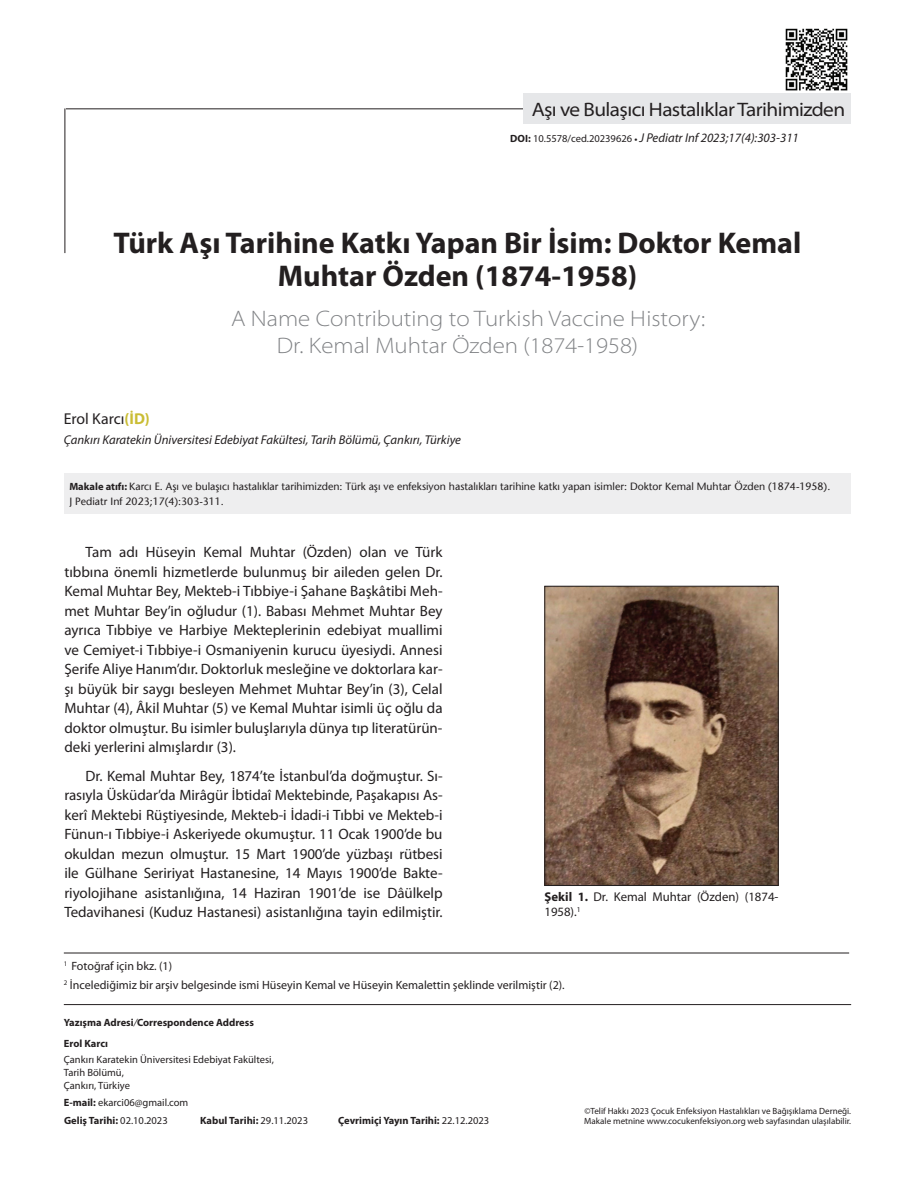
<style>
.page{position:relative;width:915px;height:1191px;background:#fff}
.page>*{position:absolute;margin:0;border:0;box-sizing:border-box;transform-origin:0 0}
.t1{font:700 30px/33px "Myriad Pro";color:#231f20;text-align:center}
.t2{font:300 semi-expanded 22.5px/27px "Myriad Pro";color:#808285}
.t3{font:semi-expanded 19.5px "Myriad Pro";letter-spacing:-.03em;color:#231f20}
.t4{font:15.75px "Myriad Pro";color:#231f20}
.t5{font:15px/19.5px "Myriad Pro";letter-spacing:-.005em;color:#231f20;text-align:justify}
.t6{font:italic 12.75px "Myriad Pro";color:#231f20}
.t7{font:12.75px/15.3px "Myriad Pro";color:#231f20}
.t8{font:12px/18.6px "Myriad Pro";color:#231f20}
.t9{font:500 10.5px/15.8px "Stone Sans Std";color:#231f20}
.t10{font:10.5px/12.6px "Myriad Pro";color:#231f20}
.t11{font:700 10.5px/21.1px "Myriad Pro";color:#231f20}
.t12{font:9px "Myriad Pro";color:#231f20}
.s1{font-weight:700;font-style:normal;font-size:10.5px}
.s2{font-style:normal;font-size:10.5px}
.s3{font-weight:700;font-style:normal;font-size:9px}
.s4{font-weight:700;color:#cabd34}
.s5{font-family:"Myriad Pro";font-weight:700}
.s6{font-weight:700}
.s7{font-weight:400;font-style:italic}
.s8{font-weight:400}
</style>
<div class="page">
<img style="left:785px;top:28px;width:63px;height:63px">
<hr style="left:64px;top:108px;width:1px;height:145px;background:#231f20">
<hr style="left:66px;top:108px;width:754px;height:1px;background:#231f20">
<div style="left:523px;top:94px;width:327px;height:30px;background:#e6e7e9"></div>
<hr style="left:64px;top:1004px;width:786px;height:1px;background:#231f20">
<div style="left:65px;top:473px;width:785px;height:40px;background:#eeeeef"></div>
<hr style="left:64px;top:952px;width:784px;height:1px;background:#231f20">
<img style="left:546px;top:588px;width:230px;height:295px">
<div style="left:544px;top:586px;width:234px;height:299px;border:1px solid #231f20"></div>
<h3 class="t3" style="left:531px;top:99px;width:315px">Aşı ve Bulaşıcı Hastalıklar Tarihimizden</h3>
<p class="t6" style="left:510px;top:131px;width:290px"><span class="s1">DOI:</span> <span class="s2">10.5578/ced.20239626</span> <span class="s3">•</span> J Pediatr Inf 2023;17(4):303-311</p>
<h1 class="t1" style="left:113px;top:226px;width:689px">Türk Aşı Tarihine Katkı Yapan Bir İsim: Doktor Kemal<br>Muhtar Özden (1874-1958)</h1>
<h2 class="t2" style="left:277px;top:305px;width:429px;text-indent:-46px">A Name Contributing to Turkish Vaccine History:<br>Dr. Kemal Muhtar Özden (1874-1958)</h2>
<p class="t4" style="left:64px;top:410px;width:87px">Erol Karcı<span class="s4">(İD)</span></p>
<p class="t6" style="left:64px;top:432px;width:398px">Çankırı Karatekin Üniversitesi Edebiyat Fakültesi, Tarih Bölümü, Çankırı, Türkiye</p>
<p class="t9" style="left:69px;top:478px;width:762px"><span class="s5">Makale atıfı:</span> Karcı E. Aşı ve bulaşıcı hastalıklar tarihimizden: Türk aşı ve enfeksiyon hastalıkları tarihine katkı yapan isimler: Doktor Kemal Muhtar Özden (1874-1958).<br>J Pediatr Inf 2023;17(4):303-311.</p>
<p class="t5" style="left:64px;top:543px;width:379px;text-indent:21px">Tam adı Hüseyin Kemal Muhtar (Özden) olan ve Türk tıbbına önemli hizmetlerde bulunmuş bir aileden gelen Dr.<br>Kemal Muhtar Bey, Mekteb-i Tıbbiye-i Şahane Başkâtibi Meh&shy;met Muhtar Bey’in oğludur (1). Babası Mehmet Muhtar Bey ayrıca Tıbbiye ve Harbiye Mekteplerinin edebiyat muallimi ve Cemiyet-i Tıbbiye-i Osmaniyenin kurucu üyesiydi. Annesi Şerife Aliye Hanım’dır. Doktorluk mesleğine ve doktorlara kar&shy;şı büyük bir saygı besleyen Mehmet Muhtar Bey’in (3), Celal Muhtar (4), Âkil Muhtar (5) ve Kemal Muhtar isimli üç oğlu da doktor olmuştur. Bu isimler buluşlarıyla dünya tıp literatürün&shy;deki yerlerini almışlardır (3).</p>
<p class="t5" style="left:64px;top:766px;width:379px;text-indent:21px">Dr. Kemal Muhtar Bey, 1874’te İstanbul’da doğmuştur. Sı&shy;rasıyla Üsküdar’da Mirâgür İbtidaî Mektebinde, Paşakapısı As&shy;kerî Mektebi Rüştiyesinde, Mekteb-i İdadi-i Tıbbi ve Mekteb-i Fünun-ı Tıbbiye-i Askeriyede okumuştur. 11 Ocak 1900’de bu okuldan mezun olmuştur. 15 Mart 1900’de yüzbaşı rütbesi ile Gülhane Seririyat Hastanesine, 14 Mayıs 1900’de Bakte&shy;riyolojihane asistanlığına, 14 Haziran 1901’de ise Dâülkelp Tedavihanesi (Kuduz Hastanesi) asistanlığına tayin edilmiştir.</p>
<p class="t7" style="left:544px;top:889px;width:235px"><span class="s6">Şekil 1.</span> Dr. Kemal Muhtar (Özden) (1874-<br>1958).<sup>1</sup></p>
<p class="t8" style="left:64px;top:957px;width:502px"><sup>1</sup> Fotoğraf için bkz. (1)<br><sup>2</sup> İncelediğimiz bir arşiv belgesinde ismi Hüseyin Kemal ve Hüseyin Kemalettin şeklinde verilmiştir (2).</p>
<p class="t11" style="left:64px;top:1011px;width:191px">Yazışma Adresi<span class="s7">/</span>Correspondence Address<br>Erol Karcı</p>
<p class="t10" style="left:64px;top:1053px;width:211px">Çankırı Karatekin Üniversitesi Edebiyat Fakültesi,<br>Tarih Bölümü,<br>Çankırı, Türkiye</p>
<p class="t10" style="left:64px;top:1093px;width:126px;line-height:18.1px"><span class="s6">E-mail:</span> ekarci06@gmail.com<br><span class="s6">Geliş Tarihi:</span> 02.10.2023</p>
<p class="t11" style="left:200px;top:1109px;width:109px">Kabul Tarihi: <span class="s8">29.11.2023</span></p>
<p class="t12" style="left:584px;top:1105px;width:268px">©Telif Hakkı 2023 Çocuk Enfeksiyon Hastalıkları ve Bağışıklama Derneği.</p>
<p class="t11" style="left:338px;top:1109px;width:153px">Çevrimiçi Yayın Tarihi: <span class="s8">22.12.2023</span></p>
<p class="t12" style="left:584px;top:1116px;width:268px">Makale metnine www.cocukenfeksiyon.org web sayfasından ulaşılabilir.</p>
</div>
